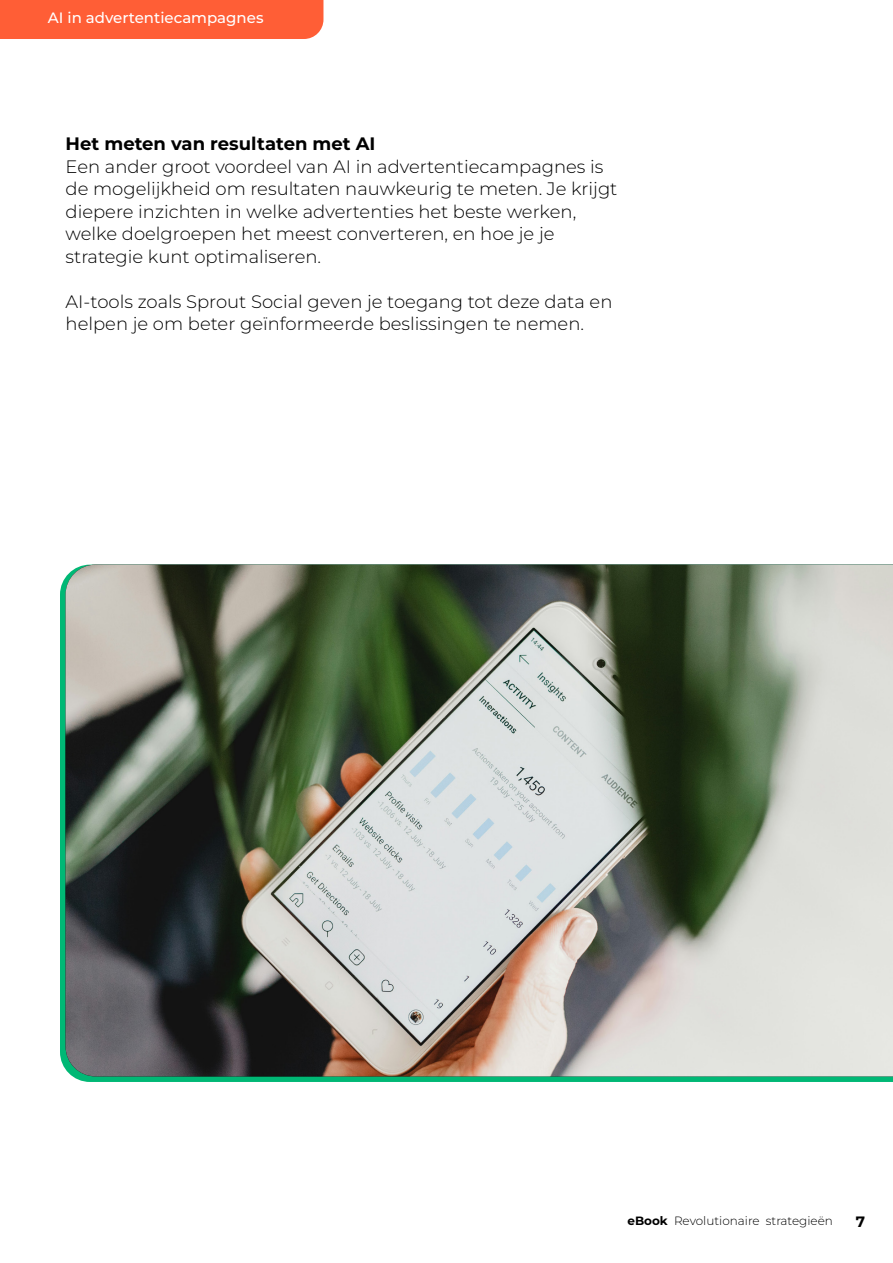
<style>
.page{position:relative;width:893px;height:1263px;background:#fff}
.page>*{position:absolute;margin:0;border:0;box-sizing:border-box;transform-origin:0 0}
.t1{font:300 18px/22.5px "Montserrat";color:#000}
.t2{font:700 18px "Montserrat";color:#000}
.t3{font:500 15px "Montserrat";color:#fff}
.t4{font:700 15px "Montserrat";color:#000}
.t5{font:300 12px "Montserrat";color:#000}
.s1{font-weight:700}
</style>
<div class="page">
<div style="left:0;top:0;width:323px;height:39px;background:#ff5e36"></div>
<img style="left:66px;top:565px;width:827px;height:511px">
<p class="t3" style="left:48px;top:12px;width:217px">AI in advertentiecampagnes</p>
<p class="t2" style="left:66px;top:136px;width:311px">Het meten van resultaten met AI</p>
<p class="t1" style="left:66px;top:155px;width:553px">Een ander groot voordeel van AI in advertentiecampagnes is de mogelijkheid om resultaten nauwkeurig te meten. Je krijgt diepere inzichten in welke advertenties het beste werken, welke doelgroepen het meest converteren, en hoe je je strategie kunt optimaliseren.</p>
<p class="t1" style="left:66px;top:290px;width:548px">AI-tools zoals Sprout Social geven je toegang tot deze data en helpen je om beter geïnformeerde beslissingen te nemen.</p>
<p class="t5" style="left:627px;top:1215px;width:207px"><span class="s1">eBook</span> Revolutionaire strategieën</p>
<p class="t4" style="left:856px;top:1215px;width:11px">7</p>
</div>
